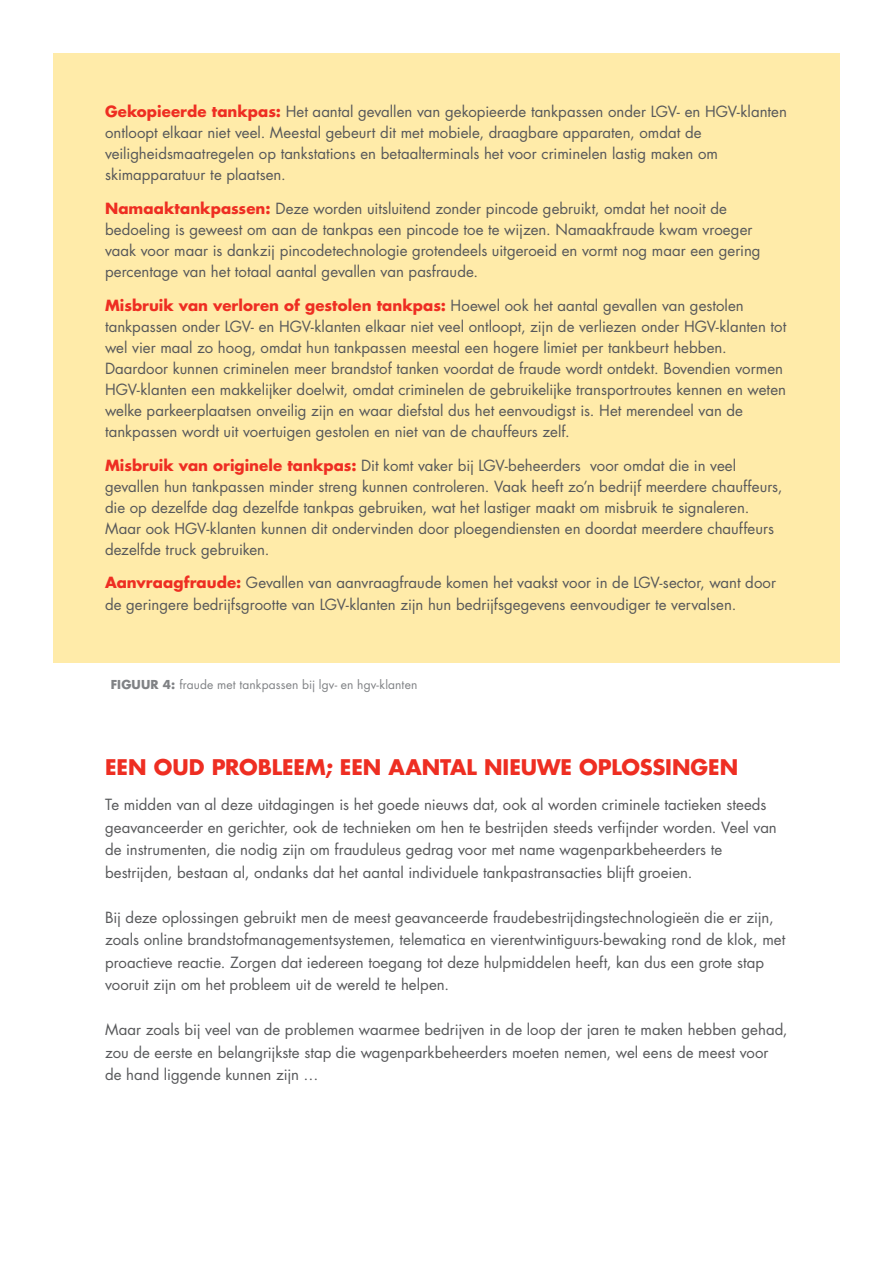
<style>
.page{position:relative;width:893px;height:1263px;background:#fff}
.page>*{position:absolute;margin:0;border:0;box-sizing:border-box;transform-origin:0 0}
.t1{font:700 21px "Futura Std";color:#ee2e22}
.Paragraph_Style_1{font:15px/21px "Futura Std";color:#57585a}
.t2{font:12px "Futura Std";letter-spacing:.01em;color:#808285}
.s1{font-weight:700;color:#ee2e22}
.s2{font-weight:700}
</style>
<div class="page">
<div style="left:53px;top:53px;width:786px;height:610px;background:#ffeba9"></div>
<p class="Paragraph_Style_1" style="left:105px;top:102px;width:683px"><span class="s1">Gekopieerde tankpas:</span> Het aantal gevallen van gekopieerde tankpassen onder LGV- en HGV-klanten ontloopt elkaar niet veel. Meestal gebeurt dit met mobiele, draagbare apparaten, omdat de veiligheidsmaatregelen op tankstations en betaalterminals het voor criminelen lastig maken om skimapparatuur te plaatsen.</p>
<p class="Paragraph_Style_1" style="left:105px;top:198px;width:657px"><span class="s1">Namaaktankpassen:</span> Deze worden uitsluitend zonder pincode gebruikt, omdat het nooit de bedoeling is geweest om aan de tankpas een pincode toe te wijzen. Namaakfraude kwam vroeger vaak voor maar is dankzij pincodetechnologie grotendeels uitgeroeid en vormt nog maar een gering percentage van het totaal aantal gevallen van pasfraude.</p>
<p class="Paragraph_Style_1" style="left:105px;top:295px;width:683px"><span class="s1">Misbruik van verloren of gestolen tankpas:</span> Hoewel ook het aantal gevallen van gestolen tankpassen onder LGV- en HGV-klanten elkaar niet veel ontloopt, zijn de verliezen onder HGV-klanten tot wel vier maal zo hoog, omdat hun tankpassen meestal een hogere limiet per tankbeurt hebben.<br>Daardoor kunnen criminelen meer brandstof tanken voordat de fraude wordt ontdekt. Bovendien vormen HGV-klanten een makkelijker doelwit, omdat criminelen de gebruikelijke transportroutes kennen en weten welke parkeerplaatsen onveilig zijn en waar diefstal dus het eenvoudigst is. Het merendeel van de tankpassen wordt uit voertuigen gestolen en niet van de chauffeurs zelf.</p>
<p class="Paragraph_Style_1" style="left:590px;top:455px;width:148px">voor omdat die in veel</p>
<p class="Paragraph_Style_1" style="left:105px;top:455px;width:679px"><span class="s1">Misbruik van originele tankpas:</span> Dit komt vaker bij LGV-beheerders<br>gevallen hun tankpassen minder streng kunnen controleren. Vaak heeft zo n’ bedrijf meerdere chauffeurs, die op dezelfde dag dezelfde tankpas gebruiken, wat het lastiger maakt om misbruik te signaleren.<br>Maar ook HGV-klanten kunnen dit ondervinden door ploegendiensten en doordat meerdere chauffeurs dezelfde truck gebruiken.</p>
<p class="Paragraph_Style_1" style="left:105px;top:573px;width:672px"><span class="s1">Aanvraagfraude:</span> Gevallen van aanvraagfraude komen het vaakst voor in de LGV-sector, want door de geringere bedrijfsgrootte van LGV-klanten zijn hun bedrijfsgegevens eenvoudiger te vervalsen.</p>
<p class="t2" style="left:111px;top:677px;width:308px"><span class="s2">FIGUUR 4:</span> fraude met tankpassen bij lgv- en hgv-klanten</p>
<p class="t1" style="left:105px;top:753px;width:635px">EEN OUD PROBLEEM; EEN AANTAL NIEUWE OPLOSSINGEN</p>
<p class="Paragraph_Style_1" style="left:105px;top:794px;width:673px;line-height:22.5px">Te midden van al deze uitdagingen is het goede nieuws dat, ook al worden criminele tactieken steeds geavanceerder en gerichter, ook de technieken om hen te bestrijden steeds verfijnder worden. Veel van de instrumenten, die nodig zijn om frauduleus gedrag voor met name wagenparkbeheerders te bestrijden, bestaan al, ondanks dat het aantal individuele tankpastransacties blijft groeien.</p>
<p class="Paragraph_Style_1" style="left:105px;top:906px;width:682px;line-height:22.5px">Bij deze oplossingen gebruikt men de meest geavanceerde fraudebestrijdingstechnologieën die er zijn, zoals online brandstofmanagementsystemen, telematica en vierentwintiguurs-bewaking rond de klok, met proactieve reactie. Zorgen dat iedereen toegang tot deze hulpmiddelen heeft, kan dus een grote stap vooruit zijn om het probleem uit de wereld te helpen.</p>
<p class="Paragraph_Style_1" style="left:105px;top:1019px;width:684px;line-height:22.5px">Maar zoals bij veel van de problemen waarmee bedrijven in de loop der jaren te maken hebben gehad, zou de eerste en belangrijkste stap die wagenparkbeheerders moeten nemen, wel eens de meest voor de hand liggende kunnen zijn ...</p>
</div>
